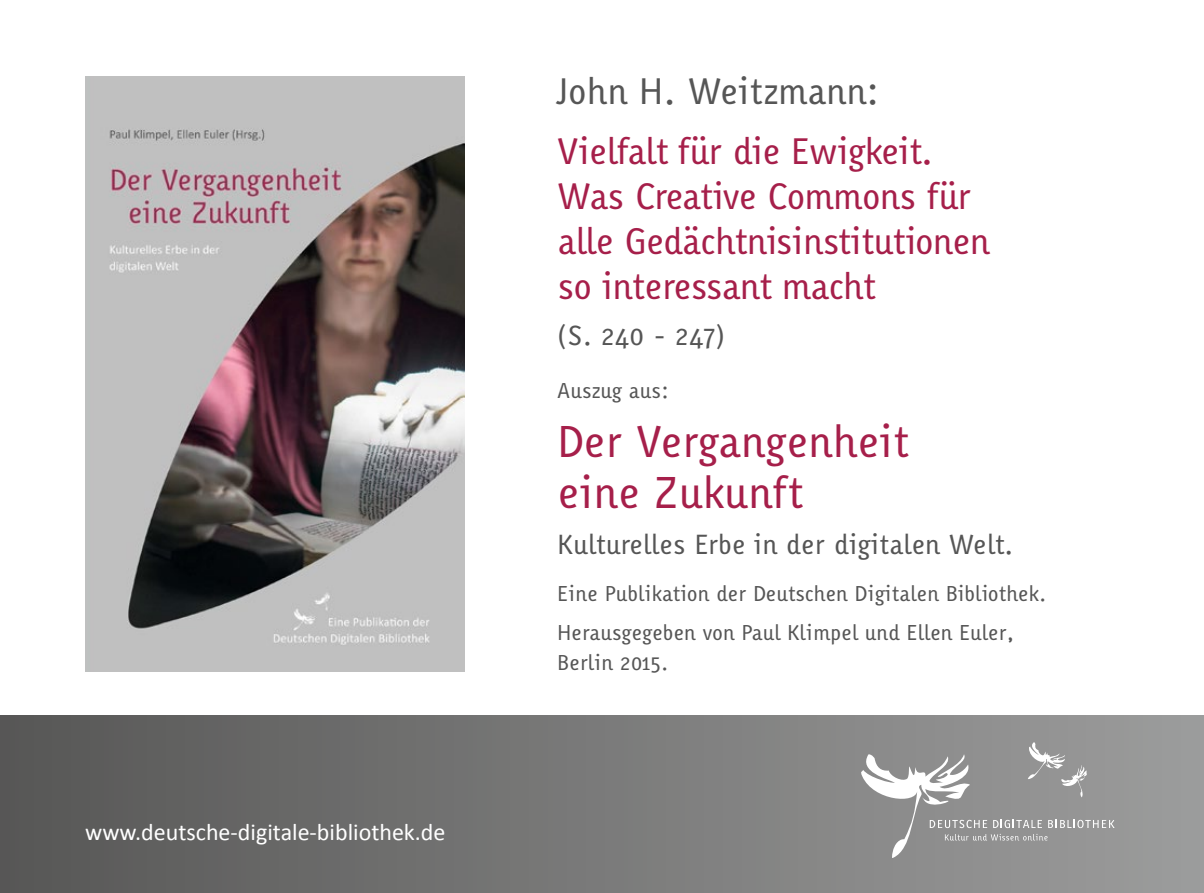
<style>
.page{position:relative;width:1204px;height:893px;background:#fff}
.page>*{position:absolute;margin:0;border:0;box-sizing:border-box;transform-origin:0 0}
.t1{font:43.5px/51px "Karbid";color:#a61f4a}
.t2{font:36px/45px "Karbid";letter-spacing:-.02em;color:#a61f4a}
.t3{font:36px "Karbid";color:#565656}
.t4{font:27px "Karbid";color:#565656}
.t5{font:24px "Calibri";color:#fff}
.t6{font:21px/38.5px "Karbid";color:#565656}
</style>
<div class="page">
<div style="left:0;top:716px;width:1203px;height:177px;background:linear-gradient(to right,#575756,#9d9d9d)"></div>
<img style="left:85px;top:77px;width:379px;height:594px">
<svg style="left:857px;top:742px;width:257px;height:116px;background:#9d9d9d"></svg>
<p class="t5" style="left:85px;top:817px;width:362px">www.deutsche-digitale-bibliothek.de</p>
<h2 class="t3" style="left:557px;top:68px;width:323px">John H. Weitzmann:</h2>
<h2 class="t2" style="left:557px;top:128px;width:434px">Vielfalt für die Ewigkeit.<br>Was Creative Commons für alle Gedächtnisinstitutionen so interessant macht</h2>
<p class="t4" style="left:557px;top:319px;width:169px">(S. 240 - 247)</p>
<p class="t6" style="left:557px;top:370px;width:113px">Auszug aus:</p>
<h1 class="t1" style="left:557px;top:415px;width:352px">Der Vergangenheit eine Zukunft</h1>
<p class="t4" style="left:557px;top:527px;width:457px">Kulturelles Erbe in der digitalen Welt.</p>
<p class="t6" style="left:557px;top:574px;width:491px">Eine Publikation der Deutschen Digitalen Bibliothek.<br>Herausgegeben von Paul Klimpel und Ellen Euler,</p>
<p class="t6" style="left:557px;top:642px;width:112px">Berlin 2015.</p>
</div>
